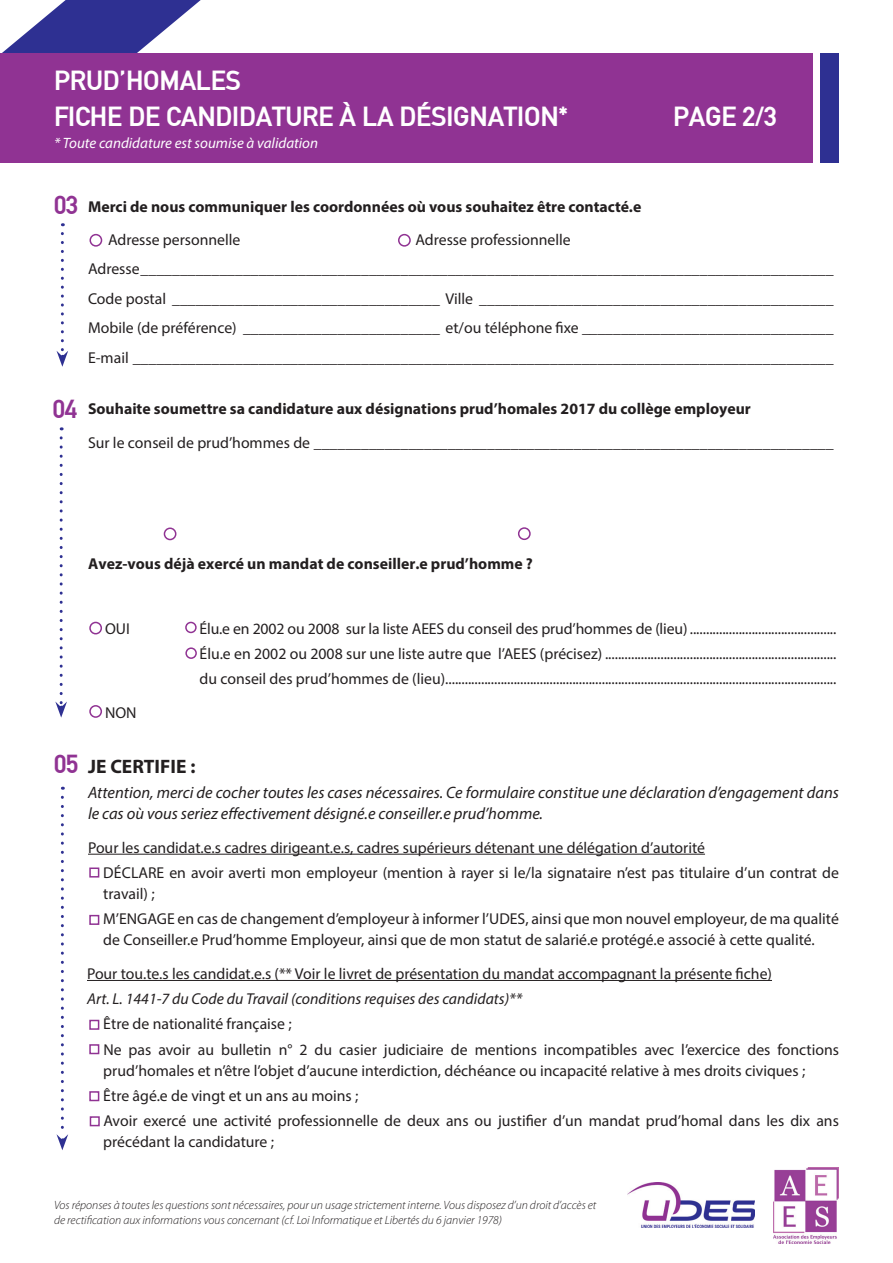
<style>
.page{position:relative;width:893px;height:1263px;background:#fff}
.page>*{position:absolute;margin:0;border:0;box-sizing:border-box;transform-origin:0 0}
.t1{font:700 27px/36px "Abwechselnschrift";color:#fff}
.t2{font:700 25.5px "Abwechselnschrift";color:#903393}
.t3{font:700 19.5px "Myriad Pro";color:#231f20}
.t4{font:italic 16.5px/21px "Myriad Pro";color:#231f20}
.t5{font:15.75px/29.5px "Myriad Pro";color:#231f20}
.t6{font:700 15.75px/33.8px "Myriad Pro";color:#231f20}
.t7{font:italic 15.75px "Myriad Pro";color:#231f20}
.t8{font:italic 15px "Myriad Pro";color:#fff}
.t9{font:italic 300 12px/14.4px "Myriad Pro";color:#231f20}
.s1{font-weight:400}
.s2{font-weight:700}
</style>
<div class="page">
<img style="left:628px;top:1182px;width:127px;height:45px">
<img style="left:774px;top:1167px;width:65px;height:76px">
<hr style="left:88px;top:854px;width:617px;height:1px;background:#231f20">
<hr style="left:87px;top:980px;width:685px;height:1px;background:#231f20">
<svg style="left:57px;top:234px;width:11px;height:133px"></svg>
<svg style="left:55px;top:438px;width:12px;height:280px"></svg>
<svg style="left:57px;top:797px;width:11px;height:353px"></svg>
<svg style="left:2px;top:0;width:199px;height:53px"></svg>
<div style="left:0;top:53px;width:812px;height:109px;background:#903393"></div>
<div style="left:820px;top:53px;width:19px;height:109px;background:#2e3092"></div>
<div style="left:90px;top:234px;width:12px;height:13px;border:2px solid #903393;border-radius:50%"></div>
<div style="left:398px;top:234px;width:13px;height:13px;border:2px solid #903393;border-radius:50%"></div>
<div style="left:164px;top:527px;width:12px;height:13px;border:2px solid #903393;border-radius:50%"></div>
<div style="left:518px;top:527px;width:13px;height:13px;border:2px solid #903393;border-radius:50%"></div>
<div style="left:89px;top:622px;width:13px;height:12px;border:2px solid #903393;border-radius:50%"></div>
<div style="left:89px;top:705px;width:13px;height:13px;border:2px solid #903393;border-radius:50%"></div>
<div style="left:185px;top:622px;width:12px;height:11px;border:2px solid #903393;border-radius:50%"></div>
<div style="left:185px;top:647px;width:12px;height:12px;border:2px solid #903393;border-radius:50%"></div>
<div style="left:89px;top:867px;width:10px;height:10px;background:#fff;border:2px solid #903393"></div>
<div style="left:89px;top:915px;width:10px;height:10px;background:#fff;border:2px solid #903393"></div>
<div style="left:89px;top:1020px;width:10px;height:10px;background:#fff;border:2px solid #903393"></div>
<div style="left:89px;top:1044px;width:10px;height:10px;background:#fff;border:2px solid #903393"></div>
<div style="left:89px;top:1091px;width:10px;height:10px;background:#fff;border:2px solid #903393"></div>
<div style="left:90px;top:1116px;width:10px;height:10px;background:#fff;border:2px solid #903393"></div>
<p class="t1" style="left:54px;top:62px;width:515px">PRUD’HOMALES<br>FICHE DE CANDIDATURE À LA DÉSIGNATION*</p>
<p class="t8" style="left:54px;top:134px;width:266px">* Toute candidature est soumise à validation</p>
<p class="t1" style="left:673px;top:98px;width:105px">PAGE 2/3</p>
<p class="t2" style="left:54px;top:190px;width:26px">03</p>
<p class="t2" style="left:53px;top:394px;width:26px">04</p>
<p class="t6" style="left:108px;top:189px;width:535px;text-indent:-20px">Merci de nous communiquer les coordonnées où vous souhaitez être contacté.e<br><span class="s1">Adresse personnelle</span></p>
<p class="t5" style="left:88px;top:225px;width:747px;text-indent:327px">Adresse professionnelle<br>Adresse ________________________________________________________________________________________ Code postal __________________________________ Ville _____________________________________________ Mobile (de préférence) _________________________ et/ou téléphone fixe ________________________________ E-mail _________________________________________________________________________________________</p>
<p class="t5" style="left:88px;top:392px;width:747px;line-height:33.8px"><span class="s2">Souhaite soumettre sa candidature aux désignations prud’homales 2017 du collège employeur<br></span>Sur le conseil de prud’hommes de __________________________________________________________________</p>
<p class="t6" style="left:88px;top:546px;width:446px">Avez-vous déjà exercé un mandat de conseiller.e prud’homme ?</p>
<p class="t5" style="left:105px;top:613px;width:26px">OUI</p>
<p class="t5" style="left:199px;top:613px;width:638px">Élu.e en 2002 ou 2008 sur la liste AEES du conseil des prud’hommes de (lieu) .............................................</p>
<p class="t5" style="left:200px;top:638px;width:638px">Élu.e en 2002 ou 2008 sur une liste autre que l’AEES (précisez) .......................................................................</p>
<p class="t5" style="left:199px;top:664px;width:638px">du conseil des prud’hommes de (lieu)........................................................................................................................</p>
<p class="t5" style="left:105px;top:697px;width:33px">NON</p>
<p class="t2" style="left:54px;top:749px;width:26px">05</p>
<p class="t3" style="left:88px;top:753px;width:109px">JE CERTIFIE :</p>
<p class="t4" style="left:88px;top:781px;width:752px">Attention, merci de cocher toutes les cases nécessaires. Ce formulaire constitue une déclaration d’engagement dans le cas où vous seriez effectivement désigné.e conseiller.e prud’homme.</p>
<p class="t5" style="left:88px;top:832px;width:618px">Pour les candidat.e.s cadres dirigeant.e.s, cadres supérieurs détenant une délégation d’autorité</p>
<p class="t5" style="left:103px;top:862px;width:737px;line-height:21px">DÉCLARE en avoir averti mon employeur (mention à rayer si le/la signataire n’est pas titulaire d’un contrat de travail) ;</p>
<p class="t5" style="left:103px;top:908px;width:737px;line-height:21px">M’ENGAGE en cas de changement d’employeur à informer l’UDES, ainsi que mon nouvel employeur, de ma qualité de Conseiller.e Prud’homme Employeur, ainsi que de mon statut de salarié.e protégé.e associé à cette qualité.</p>
<p class="t5" style="left:87px;top:958px;width:686px">Pour tou.te.s les candidat.e.s (** Voir le livret de présentation du mandat accompagnant la présente fiche)</p>
<p class="t7" style="left:87px;top:989px;width:437px">Art. L. 1441-7 du Code du Travail (conditions requises des candidats)**</p>
<p class="t5" style="left:103px;top:1009px;width:190px">Être de nationalité française ;</p>
<p class="t5" style="left:103px;top:1038px;width:737px;line-height:21px">Ne pas avoir au bulletin n° 2 du casier judiciaire de mentions incompatibles avec l’exercice des fonctions prud’homales et n’être l’objet d’aucune interdiction, déchéance ou incapacité relative à mes droits civiques ;</p>
<p class="t5" style="left:103px;top:1080px;width:257px">Être âgé.e de vingt et un ans au moins ;</p>
<p class="t5" style="left:103px;top:1110px;width:737px;line-height:21px">Avoir exercé une activité professionnelle de deux ans ou justifier d’un mandat prud’homal dans les dix ans précédant la candidature ;</p>
<p class="t9" style="left:54px;top:1198px;width:544px">Vos réponses à toutes les questions sont nécessaires, pour un usage strictement interne. Vous disposez d’un droit d’accès et de rectification aux informations vous concernant (cf. Loi Informatique et Libertés du 6 janvier 1978)</p>
</div>
